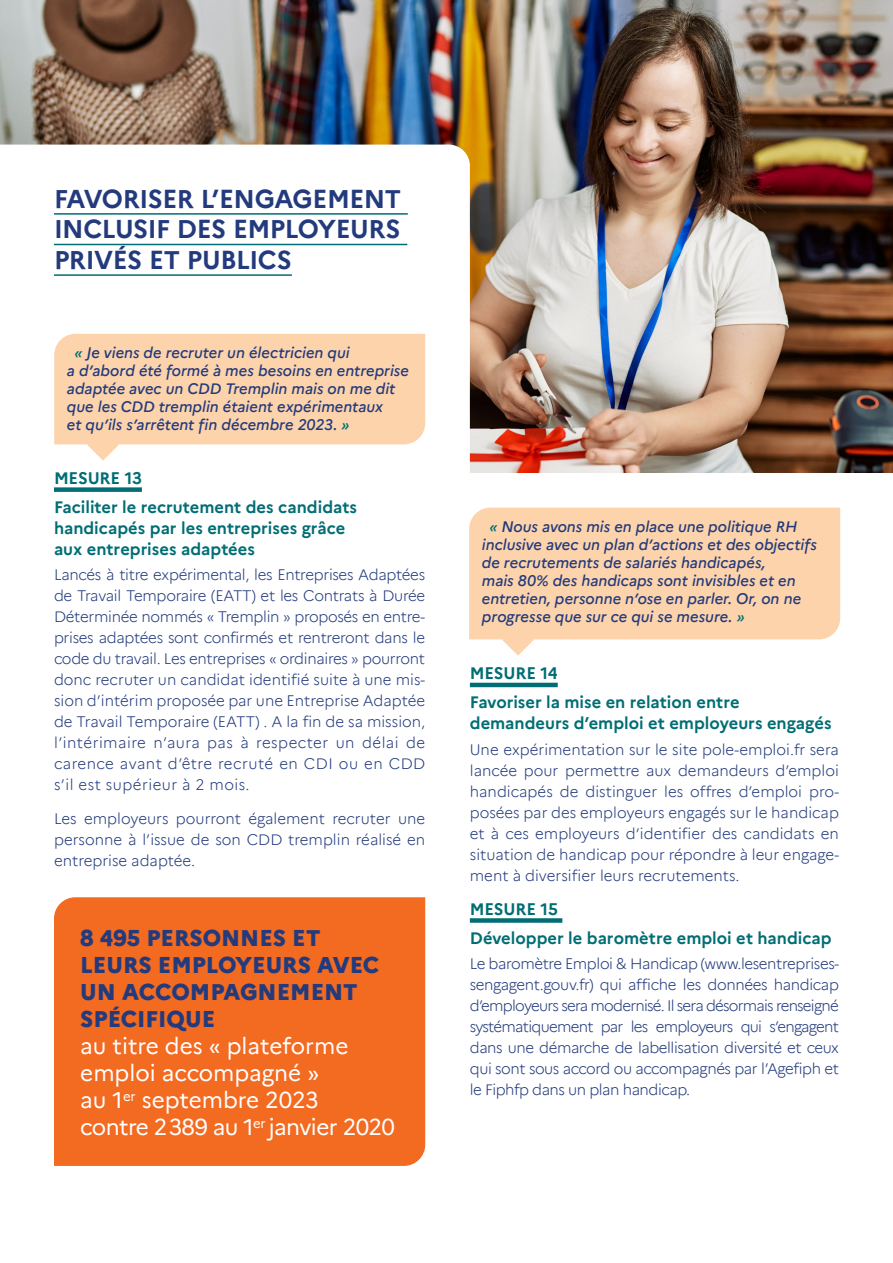
<style>
.page{position:relative;width:893px;height:1263px;background:#fff}
.page>*{position:absolute;margin:0;border:0;box-sizing:border-box;transform-origin:0 0}
.t1{font:700 25.5px/30.6px "Marianne";letter-spacing:-.02em;color:#233b7d;text-align:justify}
.t2{font:22.5px/27px "Marianne";color:#fff}
.t3{font:800 22.5px/27px "Marianne";color:#233b7d}
.t4{font:700 16.5px/29.5px "Marianne";color:#006e74}
.t5{font:300 15px/21px "Marianne";color:#233b7d;text-align:justify}
.t6{font:italic 500 15px/18px "Marianne";color:#233b7d}
.s1{color:#006e74}
</style>
<div class="page">
<img style="left:0;top:0;width:893px;height:472px">
<svg style="left:0;top:145px;width:470px;height:327px"></svg>
<hr style="left:470px;top:683px;width:88px;height:4px;background:#006e74">
<div style="left:470px;top:918px;width:92px;height:5px;background:#006e74"></div>
<div style="left:54px;top:189px;width:371px;height:695px;background:#fff"></div>
<hr style="left:54px;top:213px;width:354px;height:2px;background:#006e74">
<hr style="left:54px;top:244px;width:353px;height:1px;background:#006e74">
<hr style="left:54px;top:274px;width:238px;height:2px;background:#006e74">
<div style="left:54px;top:487px;width:88px;height:5px;background:#006e74"></div>
<svg style="left:54px;top:334px;width:371px;height:127px;background:#fdd8b5"></svg>
<div style="left:469px;top:508px;width:371px;height:131px;background:#fdd3ab"></div>
<svg style="left:502px;top:635px;width:32px;height:21px"></svg>
<div style="left:54px;top:897px;width:371px;height:269px;background:#f36a21"></div>
<h1 class="t1" style="left:54px;top:181px;width:348px">FAVORISER L’ENGAGEMENT INCLUSIF DES EMPLOYEURS PRIVÉS ET PUBLICS</h1>
<p class="t6" style="left:67px;top:342px;width:343px;text-indent:8px"><span class="s1">«</span> Je viens de recruter un électricien qui<br>a d’abord été formé à mes besoins en entreprise adaptée avec un CDD Tremplin mais on me dit que les CDD tremplin étaient expérimentaux<br>et qu’ils s’arrêtent fin décembre 2023. <span class="s1">»</span></p>
<p class="t4" style="left:54px;top:462px;width:305px">MESURE 13<br>Faciliter le recrutement des candidats</p>
<p class="t4" style="left:54px;top:516px;width:293px;line-height:21px">handicapés par les entreprises grâce aux entreprises adaptées</p>
<p class="t5" style="left:54px;top:563px;width:373px">Lancés à titre expérimental, les Entreprises Adaptées de Travail Temporaire (EATT) et les Contrats à Durée Déterminée nommés « Tremplin » proposés en entre&shy;prises adaptées sont confirmés et rentreront dans le code du travail. Les entreprises « ordinaires » pourront donc recruter un candidat identifié suite à une mis&shy;sion d’intérim proposée par une Entreprise Adaptée de Travail Temporaire (EATT) . A la fin de sa mission, l’intérimaire n’aura pas à respecter un délai de carence avant d’être recruté en CDI ou en CDD s’il est supérieur à 2 mois.</p>
<p class="t5" style="left:54px;top:807px;width:373px">Les employeurs pourront également recruter une personne à l’issue de son CDD tremplin réalisé en entreprise adaptée.</p>
<h2 class="t3" style="left:80px;top:923px;width:301px">8 495 PERSONNES ET<br>LEURS EMPLOYEURS AVEC<br>UN ACCOMPAGNEMENT<br>SPÉCIFIQUE</h2>
<h2 class="t2" style="left:80px;top:1031px;width:316px">au titre des « plateforme emploi accompagné »<br>au 1<sup>er</sup> septembre 2023<br>contre 2389 au 1<sup>er</sup> janvier 2020</h2>
<p class="t6" style="left:482px;top:516px;width:336px;text-indent:8px"><span class="s1">«</span> Nous avons mis en place une politique RH inclusive avec un plan d’actions et des objectifs de recrutements de salariés handicapés,<br>mais 80% des handicaps sont invisibles et en entretien, personne n’ose en parler. Or, on ne progresse que sur ce qui se mesure. <span class="s1">»</span></p>
<p class="t4" style="left:470px;top:657px;width:271px">MESURE 14<br>Favoriser la mise en relation entre</p>
<p class="t4" style="left:470px;top:707px;width:363px">demandeurs d’emploi et employeurs engagés</p>
<p class="t5" style="left:470px;top:738px;width:371px">Une expérimentation sur le site pole-emploi.fr sera lancée pour permettre aux demandeurs d’emploi handicapés de distinguer les offres d’emploi pro&shy;posées par des employeurs engagés sur le handicap et à ces employeurs d’identifier des candidats en situation de handicap pour répondre à leur engage&shy;ment à diversifier leurs recrutements.</p>
<p class="t4" style="left:470px;top:892px;width:363px">MESURE 15<br>Développer le baromètre emploi et handicap</p>
<p class="t5" style="left:470px;top:952px;width:371px">Le baromètre Emploi &amp; Handicap (www.lesentreprises&shy;sengagent.gouv.fr) qui affiche les données handicap d’employeurs sera modernisé. Il sera désormais renseigné systématiquement par les employeurs qui s’engagent dans une démarche de labellisation diversité et ceux qui sont sous accord ou accompagnés par l’Agefiph et le Fiphfp dans un plan handicap.</p>
</div>
